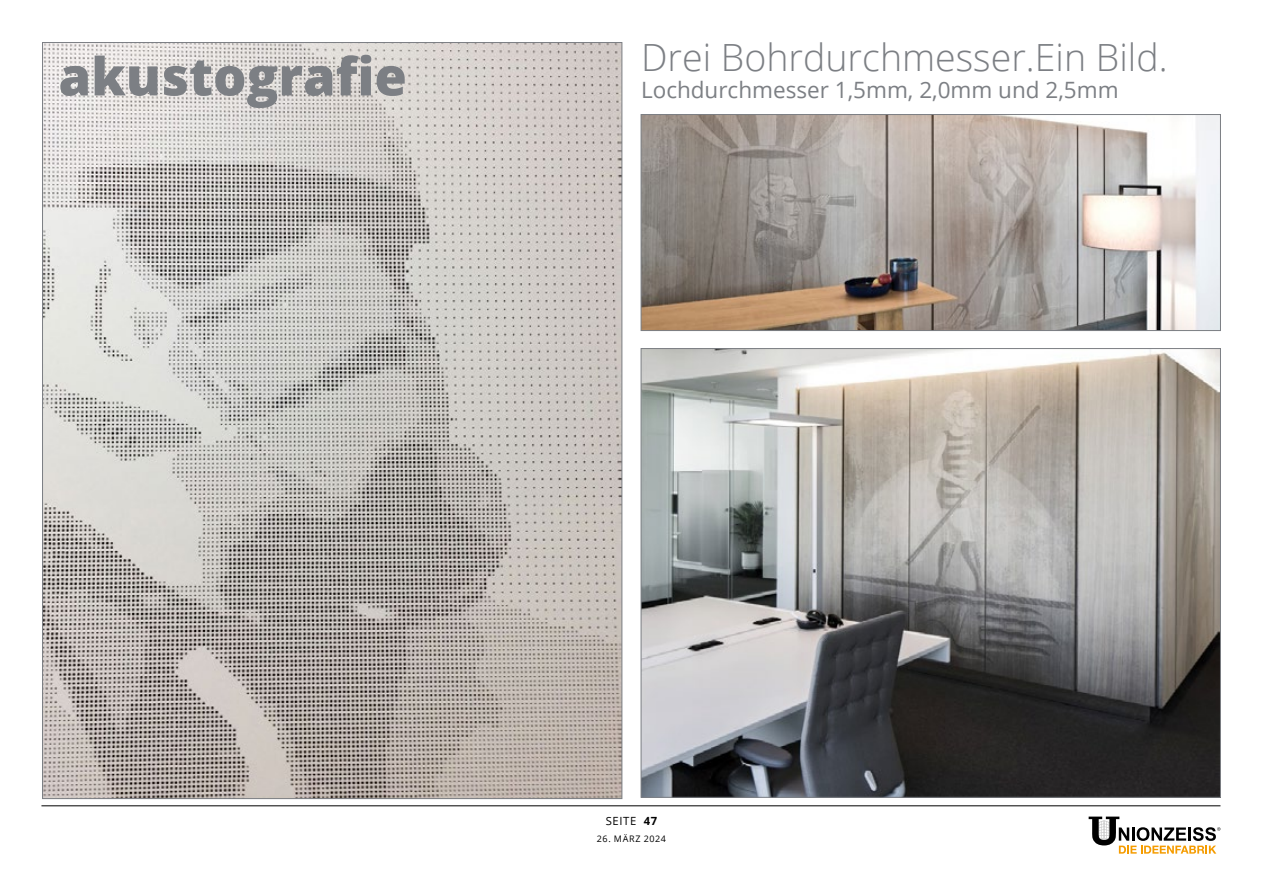
<style>
.page{position:relative;width:1263px;height:893px;background:#fff}
.page>*{position:absolute;margin:0;border:0;box-sizing:border-box;transform-origin:0 0}
.t1{font:800 52.5px "Open Sans";color:#7c7f84}
.t2{font:300 37.5px "Open Sans";color:#7c7f84}
.t3{font:22.5px "Open Sans";color:#7c7f84}
.t4{font:11.25px "Open Sans";color:#000}
.t5{font:9px "Open Sans";letter-spacing:.06em;color:#000}
.s1{font-weight:700}
</style>
<div class="page">
<img style="left:44px;top:44px;width:576px;height:753px">
<img style="left:643px;top:350px;width:576px;height:446px">
<img style="left:643px;top:116px;width:576px;height:213px">
<div style="left:641px;top:114px;width:580px;height:217px;border:1px solid #7c7f84"></div>
<hr style="left:41px;top:805px;width:1179px;height:1px;background:#000">
<svg style="left:1089px;top:817px;width:131px;height:37px"></svg>
<h1 class="t1" style="left:58px;top:36px;width:350px">akustografie</h1>
<h2 class="t2" style="left:641px;top:32px;width:528px">Drei Bohrdurchmesser.Ein Bild.</h2>
<p class="t3" style="left:641px;top:75px;width:479px">Lochdurchmesser 1,5mm, 2,0mm und 2,5mm</p>
<p class="t4" style="left:606px;top:813px;width:53px">Seite <span class="s1">47</span></p>
<p class="t5" style="left:597px;top:832px;width:71px">26. März 2024</p>
</div>
